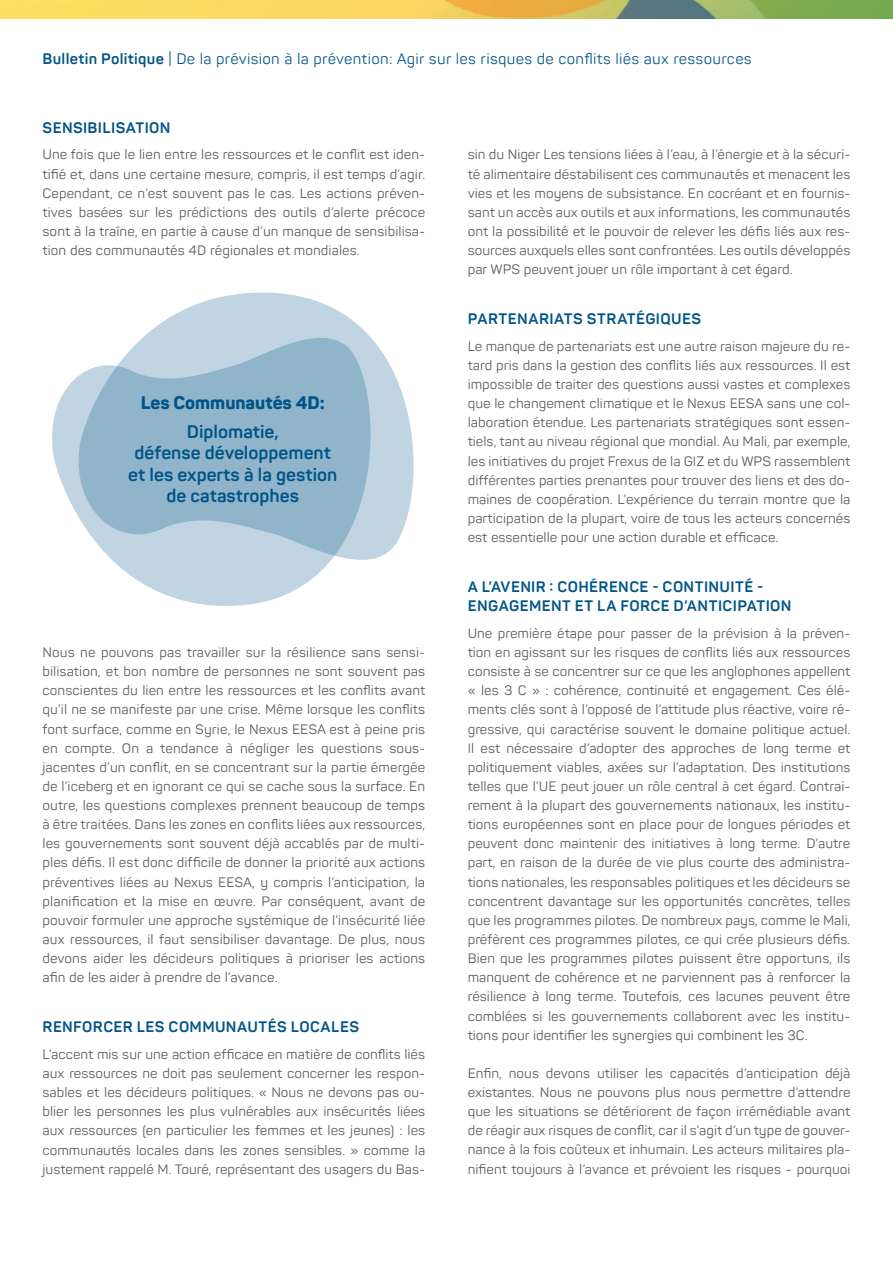
<style>
.page{position:relative;width:893px;height:1263px;background:#fff}
.page>*{position:absolute;margin:0;border:0;box-sizing:border-box;transform-origin:0 0}
.t1{font:700 18px/21.6px "Panton";color:#005487;text-align:center}
.t2{font:800 18px "Panton";color:#005487}
.t3{font:700 15px/19.2px "Panton";letter-spacing:.025em;color:#005487}
.t4{font:15px "Panton";letter-spacing:.02em;color:#005487}
.t5{font:13.5px/19.2px "Panton";color:#58595b;text-align:justify}
.s1{font-weight:700}
</style>
<div class="page">
<svg style="left:145px;top:292px;width:269px;height:262px;fill:#c0d4e1"></svg>
<svg style="left:52px;top:336px;width:334px;height:270px;fill:#90b4ca"></svg>
<img style="left:0;top:0;width:893px;height:18px">
<p class="t4" style="left:43px;top:49px;width:711px"><span class="s1">Bulletin Politique</span> | De la prévision à la prévention: Agir sur les risques de conflits liés aux ressources</p>
<p class="t3" style="left:43px;top:118px;width:129px">SENSIBILISATION</p>
<p class="t5" style="left:43px;top:145px;width:384px">Une fois que le lien entre les ressources et le conflit est iden&shy;tifié et, dans une certaine mesure, compris, il est temps d’agir.<br>Cependant, ce n’est souvent pas le cas. Les actions préven&shy;tives basées sur les prédictions des outils d’alerte précoce sont à la traîne, en partie à cause d’un manque de sensibilisa&shy;tion des communautés 4D régionales et mondiales.</p>
<h1 class="t2" style="left:141px;top:391px;width:186px">Les Communautés 4D:</h1>
<h1 class="t1" style="left:128px;top:420px;width:211px">Diplomatie,<br>défense développement et les experts à la gestion de catastrophes</h1>
<p class="t5" style="left:43px;top:643px;width:384px">Nous ne pouvons pas travailler sur la résilience sans sensi&shy;bilisation, et bon nombre de personnes ne sont souvent pas conscientes du lien entre les ressources et les conflits avant qu’il ne se manifeste par une crise. Même lorsque les conflits font surface, comme en Syrie, le Nexus EESA est à peine pris en compte. On a tendance à négliger les questions sous&shy;jacentes d’un conflit, en se concentrant sur la partie émergée de l’iceberg et en ignorant ce qui se cache sous la surface. En outre, les questions complexes prennent beaucoup de temps à être traitées. Dans les zones en conflits liées aux ressources, les gouvernements sont souvent déjà accablés par de multi&shy;ples défis. Il est donc difficile de donner la priorité aux actions préventives liées au Nexus EESA, y compris l’anticipation, la planification et la mise en œuvre. Par conséquent, avant de pouvoir formuler une approche systémique de l’insécurité liée aux ressources, il faut sensibiliser davantage. De plus, nous devons aider les décideurs politiques à prioriser les actions afin de les aider à prendre de l’avance.</p>
<p class="t3" style="left:43px;top:1017px;width:318px">RENFORCER LES COMMUNAUTÉS LOCALES</p>
<p class="t5" style="left:43px;top:1044px;width:384px">L’accent mis sur une action efficace en matière de conflits liés aux ressources ne doit pas seulement concerner les respon&shy;sables et les décideurs politiques. « Nous ne devons pas ou&shy;blier les personnes les plus vulnérables aux insécurités liées aux ressources (en particulier les femmes et les jeunes) : les communautés locales dans les zones sensibles. » comme la justement rappelé M. Touré, représentant des usagers du Bas-</p>
<p class="t5" style="left:468px;top:145px;width:384px">sin du Niger Les tensions liées à l’eau, à l’énergie et à la sécuri&shy;té alimentaire déstabilisent ces communautés et menacent les vies et les moyens de subsistance. En cocréant et en fournis&shy;sant un accès aux outils et aux informations, les communautés ont la possibilité et le pouvoir de relever les défis liés aux res&shy;sources auxquels elles sont confrontées. Les outils développés par WPS peuvent jouer un rôle important à cet égard.</p>
<p class="t3" style="left:468px;top:309px;width:235px">PARTENARIATS STRATÉGIQUES</p>
<p class="t5" style="left:468px;top:336px;width:384px">Le manque de partenariats est une autre raison majeure du re&shy;tard pris dans la gestion des conflits liés aux ressources. Il est impossible de traiter des questions aussi vastes et complexes que le changement climatique et le Nexus EESA sans une col&shy;laboration étendue. Les partenariats stratégiques sont essen&shy;tiels, tant au niveau régional que mondial. Au Mali, par exemple, les initiatives du projet Frexus de la GIZ et du WPS rassemblent différentes parties prenantes pour trouver des liens et des do&shy;maines de coopération. L’expérience du terrain montre que la participation de la plupart, voire de tous les acteurs concernés est essentielle pour une action durable et efficace.</p>
<p class="t3" style="left:468px;top:577px;width:325px">A L’AVENIR : COHÉRENCE - CONTINUITÉ -<br>ENGAGEMENT ET LA FORCE D’ANTICIPATION</p>
<p class="t5" style="left:468px;top:623px;width:384px">Une première étape pour passer de la prévision à la préven&shy;tion en agissant sur les risques de conflits liés aux ressources consiste à se concentrer sur ce que les anglophones appellent « les 3 C » : cohérence, continuité et engagement. Ces élé&shy;ments clés sont à l’opposé de l’attitude plus réactive, voire ré&shy;gressive, qui caractérise souvent le domaine politique actuel.<br>Il est nécessaire d’adopter des approches de long terme et politiquement viables, axées sur l’adaptation. Des institutions telles que l’UE peut jouer un rôle central à cet égard. Contrai&shy;rement à la plupart des gouvernements nationaux, les institu&shy;tions européennes sont en place pour de longues périodes et peuvent donc maintenir des initiatives à long terme. D’autre part, en raison de la durée de vie plus courte des administra&shy;tions nationales, les responsables politiques et les décideurs se concentrent davantage sur les opportunités concrètes, telles que les programmes pilotes. De nombreux pays, comme le Mali, préfèrent ces programmes pilotes, ce qui crée plusieurs défis.<br>Bien que les programmes pilotes puissent être opportuns, ils manquent de cohérence et ne parviennent pas à renforcer la résilience à long terme. Toutefois, ces lacunes peuvent être comblées si les gouvernements collaborent avec les institu&shy;tions pour identifier les synergies qui combinent les 3C.</p>
<p class="t5" style="left:468px;top:1063px;width:384px">Enfin, nous devons utiliser les capacités d’anticipation déjà existantes. Nous ne pouvons plus nous permettre d’attendre que les situations se détériorent de façon irrémédiable avant de réagir aux risques de conflit, car il s’agit d’un type de gouver&shy;nance à la fois coûteux et inhumain. Les acteurs militaires pla&shy;nifient toujours à l’avance et prévoient les risques - pourquoi</p>
</div>
